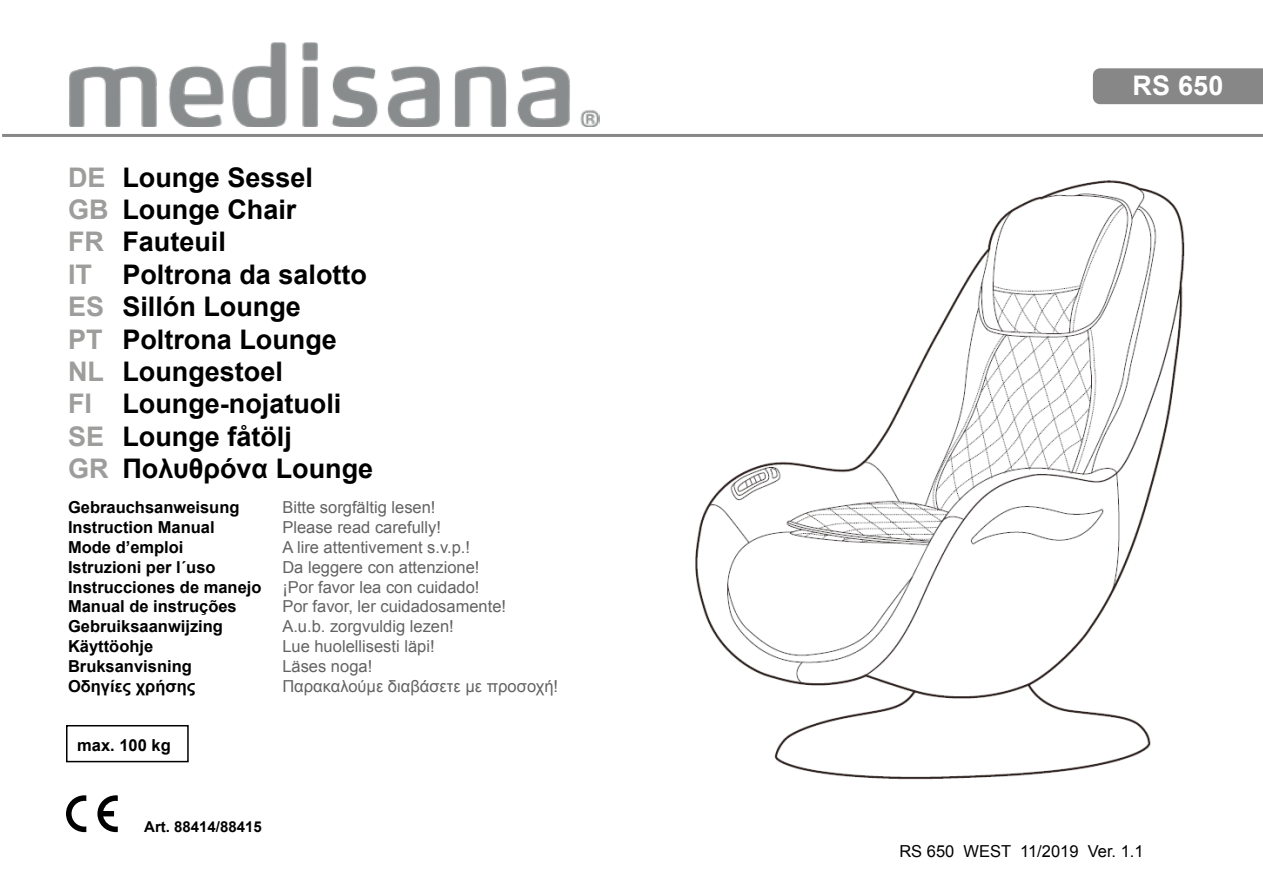
<style>
.page{position:relative;width:1263px;height:893px;background:#fff}
.page>*{position:absolute;margin:0;border:0;box-sizing:border-box;transform-origin:0 0}
.t1{font:700 27px/32.4px "Arial";color:#000}
.t2{font:700 27px/32.4px "Arial";color:#9d9d9c}
.t3{font:700 27px "Arial";color:#fff}
.t4{font:16.5px/19.8px "Arial";color:#646363}
.t5{font:700 16.5px/19.8px "Arial";color:#000}
.t6{font:16.5px "Arial";color:#000}
.t7{font:700 15px "Arial";color:#000}
</style>
<div class="page">
<hr style="left:2px;top:134px;width:1261px;height:3px;background:#878787">
<div style="left:1093px;top:68px;width:170px;height:36px;background:#878787"></div>
<img style="left:69px;top:43px;width:530px;height:83px">
<svg style="left:66px;top:795px;width:20px;height:37px"></svg>
<svg style="left:97px;top:795px;width:21px;height:37px"></svg>
<div style="left:66px;top:725px;width:123px;height:37px;border:2px solid #000"></div>
<img style="left:695px;top:180px;width:490px;height:600px">
<h1 class="t2" style="left:68px;top:162px;width:42px">DE<br>GB<br>FR<br>IT<br>ES<br>PT<br>NL<br>FI<br>SE<br>GR</h1>
<h1 class="t1" style="left:122px;top:162px;width:252px">Lounge Sessel<br>Lounge Chair<br>Fauteuil<br>Poltrona da salotto<br>Sillón Lounge<br>Poltrona Lounge<br>Loungestoel<br>Lounge-nojatuoli<br>Lounge fåtölj<br>Πολυθρόνα Lounge</h1>
<p class="t4" style="left:282px;top:498px;width:277px">Bitte sorgfältig lesen!<br>Please read carefully!<br>A lire attentivement s.v.p.!<br>Da leggere con attenzione!<br>¡Por favor lea con cuidado!<br>Por favor, ler cuidadosamente!<br>A.u.b. zorgvuldig lezen!<br>Lue huolellisesti läpi!<br>Läses noga!<br>Παρακαλούμε διαβάσετε με προσοχή!</p>
<p class="t5" style="left:68px;top:498px;width:195px">Gebrauchsanweisung<br>Instruction Manual<br>Mode d’emploi<br>Istruzioni per l´uso<br>Instrucciones de manejo<br>Manual de instruções<br>Gebruiksaanwijzing<br>Käyttöohje<br>Bruksanvisning<br>Οδηγίες χρήσης</p>
<p class="t5" style="left:77px;top:736px;width:95px">max. 100 kg</p>
<p class="t7" style="left:144px;top:817px;width:119px">Art. 88414/88415</p>
<h1 class="t3" style="left:1132px;top:68px;width:92px">RS 650</h1>
<p class="t6" style="left:899px;top:841px;width:246px">RS 650 WEST 11/2019 Ver. 1.1</p>
</div>
